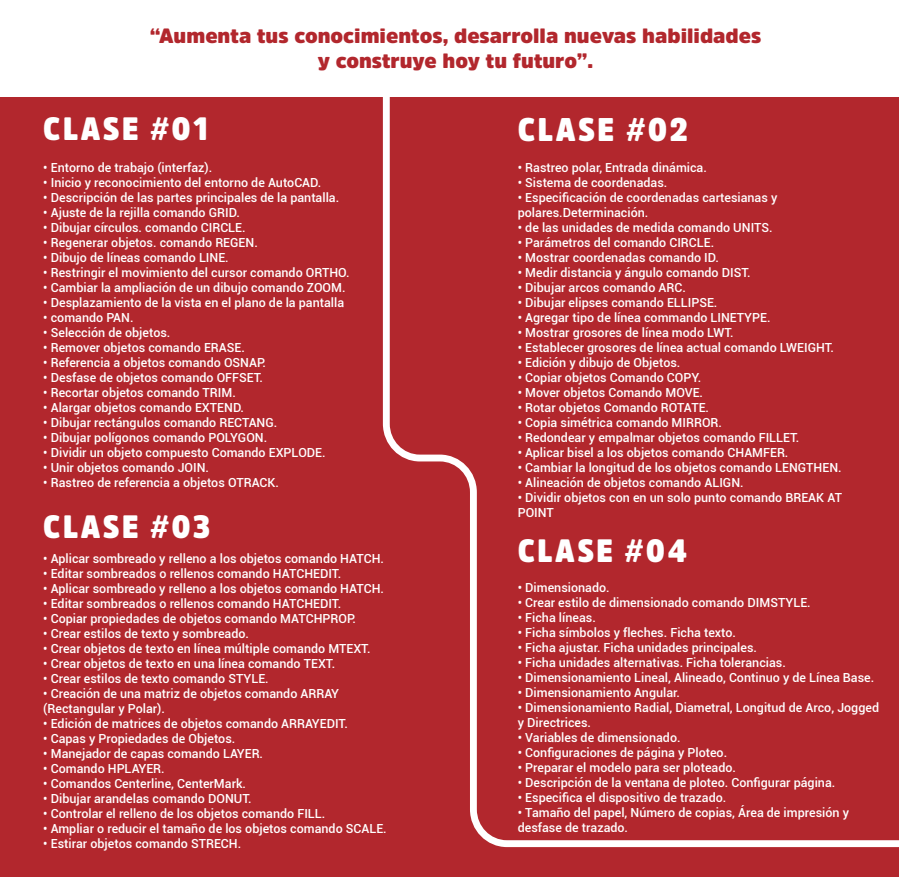
<style>
.page{position:relative;width:899px;height:877px;background:#fff}
.page>*{position:absolute;margin:0;border:0;box-sizing:border-box;transform-origin:0 0}
.t1{font:900 32.45px "Amsi Pro Narw";letter-spacing:.075em;color:#fff}
.t2{font:900 32px "Amsi Pro Narw";letter-spacing:.075em;color:#fff}
.t3{font:900 20.5px/24.6px "Amsi Pro";color:#b2272d;text-align:center}
.t4{font:500 12.5px/15px "Roboto";color:#fff}
</style>
<div class="page">
<div style="left:0;top:31px;width:898px;height:846px;background:#b2272d"></div>
<svg style="left:383px;top:97px;width:515px;height:751px"></svg>
<div style="left:0;top:1px;width:898px;height:96px;background:#fff"></div>
<h3 class="t3" style="left:150px;top:23px;width:613px">“Aumenta tus conocimientos, desarrolla nuevas habilidades y construye hoy tu futuro”.</h3>
<h2 class="t2" style="left:43px;top:107px;width:166px">CLASE #01</h2>
<p class="t4" style="left:43px;top:159px;width:171px">• Entorno de trabajo (interfaz).</p>
<p class="t4" style="left:43px;top:174px;width:279px">• Inicio y reconocimiento del entorno de AutoCAD.</p>
<p class="t4" style="left:43px;top:189px;width:297px">• Descripción de las partes principales de la pantalla.</p>
<p class="t4" style="left:43px;top:204px;width:198px">• Ajuste de la rejilla comando GRID.</p>
<p class="t4" style="left:43px;top:219px;width:204px">• Dibujar círculos. comando CIRCLE.</p>
<p class="t4" style="left:43px;top:234px;width:216px">• Regenerar objetos. comando REGEN.</p>
<p class="t4" style="left:43px;top:249px;width:187px">• Dibujo de líneas comando LINE.</p>
<p class="t4" style="left:43px;top:264px;width:308px">• Restringir el movimiento del cursor comando ORTHO.</p>
<p class="t4" style="left:43px;top:279px;width:304px">• Cambiar la ampliación de un dibujo comando ZOOM.</p>
<p class="t4" style="left:43px;top:294px;width:302px">• Desplazamiento de la vista en el plano de la pantalla</p>
<p class="t4" style="left:43px;top:309px;width:92px">• comando PAN.</p>
<p class="t4" style="left:43px;top:324px;width:129px">• Selección de objetos.</p>
<p class="t4" style="left:43px;top:339px;width:203px">• Remover objetos comando ERASE.</p>
<p class="t4" style="left:43px;top:354px;width:224px">• Referencia a objetos comando OSNAP.</p>
<p class="t4" style="left:43px;top:369px;width:221px">• Desfase de objetos comando OFFSET.</p>
<p class="t4" style="left:43px;top:384px;width:194px">• Recortar objetos comando TRIM.</p>
<p class="t4" style="left:43px;top:399px;width:202px">• Alargar objetos comando EXTEND.</p>
<p class="t4" style="left:43px;top:414px;width:235px">• Dibujar rectángulos comando RECTANG.</p>
<p class="t4" style="left:43px;top:429px;width:225px">• Dibujar polígonos comando POLYGON.</p>
<p class="t4" style="left:43px;top:444px;width:284px">• Dividir un objeto compuesto Comando EXPLODE.</p>
<p class="t4" style="left:43px;top:459px;width:167px">• Unir objetos comando JOIN.</p>
<p class="t4" style="left:43px;top:474px;width:237px">• Rastreo de referencia a objetos OTRACK.</p>
<h2 class="t2" style="left:43px;top:505px;width:168px">CLASE #03</h2>
<p class="t4" style="left:43px;top:551px;width:342px">• Aplicar sombreado y relleno a los objetos comando HATCH.</p>
<p class="t4" style="left:43px;top:566px;width:299px">• Editar sombreados o rellenos comando HATCHEDIT.</p>
<p class="t4" style="left:43px;top:581px;width:342px">• Aplicar sombreado y relleno a los objetos comando HATCH.</p>
<p class="t4" style="left:43px;top:596px;width:299px">• Editar sombreados o rellenos comando HATCHEDIT.</p>
<p class="t4" style="left:43px;top:611px;width:314px">• Copiar propiedades de objetos comando MATCHPROP.</p>
<p class="t4" style="left:43px;top:626px;width:207px">• Crear estilos de texto y sombreado.</p>
<p class="t4" style="left:43px;top:641px;width:329px">• Crear objetos de texto en línea múltiple comando MTEXT.</p>
<p class="t4" style="left:43px;top:656px;width:293px">• Crear objetos de texto en una línea comando TEXT.</p>
<p class="t4" style="left:43px;top:671px;width:227px">• Crear estilos de texto comando STYLE.</p>
<p class="t4" style="left:43px;top:686px;width:297px">• Creación de una matriz de objetos comando ARRAY (Rectangular y Polar).</p>
<p class="t4" style="left:43px;top:716px;width:306px">• Edición de matrices de objetos comando ARRAYEDIT.</p>
<p class="t4" style="left:43px;top:731px;width:193px">• Capas y Propiedades de Objetos.</p>
<p class="t4" style="left:43px;top:746px;width:221px">• Manejador de capas comando LAYER.</p>
<p class="t4" style="left:43px;top:761px;width:123px">• Comando HPLAYER.</p>
<p class="t4" style="left:43px;top:776px;width:204px">• Comandos Centerline, CenterMark.</p>
<p class="t4" style="left:43px;top:791px;width:210px">• Dibujar arandelas comando DONUT.</p>
<p class="t4" style="left:43px;top:806px;width:283px">• Controlar el relleno de los objetos comando FILL.</p>
<p class="t4" style="left:43px;top:821px;width:345px">• Ampliar o reducir el tamaño de los objetos comando SCALE.</p>
<p class="t4" style="left:43px;top:836px;width:199px">• Estirar objetos comando STRECH.</p>
<h1 class="t1" style="left:517px;top:107px;width:172px">CLASE #02</h1>
<p class="t4" style="left:518px;top:159px;width:191px">• Rastreo polar, Entrada dinámica.</p>
<p class="t4" style="left:518px;top:174px;width:151px">• Sistema de coordenadas.</p>
<p class="t4" style="left:518px;top:189px;width:261px">• Especificación de coordenadas cartesianas y polares.Determinación.</p>
<p class="t4" style="left:518px;top:219px;width:256px">• de las unidades de medida comando UNITS.</p>
<p class="t4" style="left:518px;top:234px;width:198px">• Parámetros del comando CIRCLE.</p>
<p class="t4" style="left:518px;top:249px;width:203px">• Mostrar coordenadas comando ID.</p>
<p class="t4" style="left:518px;top:264px;width:234px">• Medir distancia y ángulo comando DIST.</p>
<p class="t4" style="left:518px;top:279px;width:169px">• Dibujar arcos comando ARC.</p>
<p class="t4" style="left:518px;top:294px;width:201px">• Dibujar elipses comando ELLIPSE.</p>
<p class="t4" style="left:518px;top:309px;width:254px">• Agregar tipo de línea commando LINETYPE.</p>
<p class="t4" style="left:518px;top:324px;width:217px">• Mostrar grosores de línea modo LWT.</p>
<p class="t4" style="left:518px;top:339px;width:318px">• Establecer grosores de línea actual comando LWEIGHT.</p>
<p class="t4" style="left:518px;top:354px;width:164px">• Edición y dibujo de Objetos.</p>
<p class="t4" style="left:518px;top:369px;width:185px">• Copiar objetos Comando COPY.</p>
<p class="t4" style="left:518px;top:384px;width:187px">• Mover objetos Comando MOVE.</p>
<p class="t4" style="left:518px;top:399px;width:193px">• Rotar objetos Comando ROTATE.</p>
<p class="t4" style="left:518px;top:414px;width:206px">• Copia simétrica comando MIRROR.</p>
<p class="t4" style="left:518px;top:429px;width:283px">• Redondear y empalmar objetos comando FILLET.</p>
<p class="t4" style="left:518px;top:444px;width:272px">• Aplicar bisel a los objetos comando CHAMFER.</p>
<p class="t4" style="left:518px;top:459px;width:325px">• Cambiar la longitud de los objetos comando LENGTHEN.</p>
<p class="t4" style="left:518px;top:474px;width:227px">• Alineación de objetos comando ALIGN.</p>
<p class="t4" style="left:518px;top:489px;width:326px">• Dividir objetos con en un solo punto comando BREAK AT<br>POINT</p>
<h2 class="t2" style="left:518px;top:529px;width:170px">CLASE #04</h2>
<p class="t4" style="left:517px;top:580px;width:93px">• Dimensionado.</p>
<p class="t4" style="left:517px;top:595px;width:294px">• Crear estilo de dimensionado comando DIMSTYLE.</p>
<p class="t4" style="left:517px;top:610px;width:80px">• Ficha líneas.</p>
<p class="t4" style="left:517px;top:625px;width:220px">• Ficha símbolos y fleches. Ficha texto.</p>
<p class="t4" style="left:517px;top:640px;width:241px">• Ficha ajustar. Ficha unidades principales.</p>
<p class="t4" style="left:517px;top:655px;width:269px">• Ficha unidades alternativas. Ficha tolerancias.</p>
<p class="t4" style="left:517px;top:670px;width:358px">• Dimensionamiento Lineal, Alineado, Continuo y de Línea Base.</p>
<p class="t4" style="left:517px;top:685px;width:164px">• Dimensionamiento Angular.</p>
<p class="t4" style="left:517px;top:700px;width:363px">• Dimensionamiento Radial, Diametral, Longitud de Arco, Jogged y Directrices.</p>
<p class="t4" style="left:517px;top:730px;width:164px">• Variables de dimensionado.</p>
<p class="t4" style="left:517px;top:745px;width:211px">• Configuraciones de página y Ploteo.</p>
<p class="t4" style="left:517px;top:760px;width:220px">• Preparar el modelo para ser ploteado.</p>
<p class="t4" style="left:517px;top:775px;width:319px">• Descripción de la ventana de ploteo. Configurar página.</p>
<p class="t4" style="left:517px;top:790px;width:210px">• Especifica el dispositivo de trazado.</p>
<p class="t4" style="left:517px;top:805px;width:333px">• Tamaño del papel, Número de copias, Área de impresión y desfase de trazado.</p>
</div>
